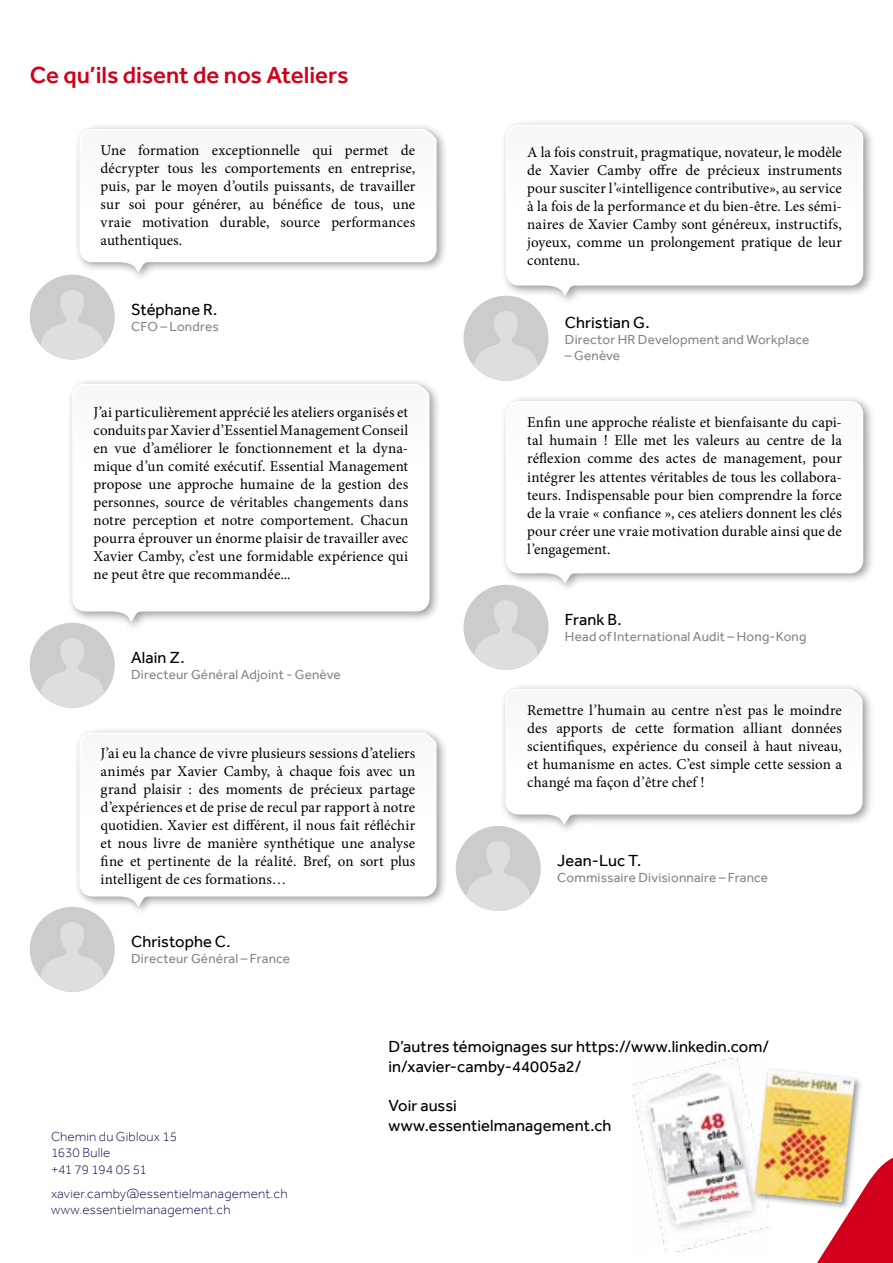
<style>
.page{position:relative;width:893px;height:1263px;background:#fff}
.page>*{position:absolute;margin:0;border:0;box-sizing:border-box;transform-origin:0 0}
.t1{font:500 24px "Effra";color:#d2001a}
.t2{font:16.5px/19.8px "Effra";letter-spacing:.005em;color:#000}
.t3{font:15px/18px "Minion Pro";color:#000;text-align:justify}
.t4{font:13.5px "Effra";letter-spacing:.015em;color:#868786}
.t5{font:300 13.5px/16.2px "Effra";letter-spacing:.01em;color:#1c0c50}
</style>
<div class="page">
<svg style="left:817px;top:1157px;width:76px;height:106px"></svg>
<img style="left:632px;top:1057px;width:138px;height:195px">
<div style="left:753px;top:1067px;width:111px;height:143px;background:#000;opacity:.4"></div>
<img style="left:755px;top:1069px;width:100px;height:133px">
<div style="left:463px;top:296px;width:86px;height:85px;background:#ccc;border-radius:50%"></div>
<svg style="left:474px;top:311px;width:64px;height:70px"></svg>
<div style="left:30px;top:275px;width:85px;height:85px;background:#ccc;border-radius:50%"></div>
<svg style="left:40px;top:290px;width:64px;height:70px"></svg>
<div style="left:30px;top:907px;width:85px;height:85px;background:#ccc;border-radius:50%"></div>
<svg style="left:40px;top:922px;width:64px;height:70px"></svg>
<div style="left:456px;top:826px;width:85px;height:85px;background:#ccc;border-radius:50%"></div>
<svg style="left:476px;top:841px;width:54px;height:70px"></svg>
<div style="left:30px;top:623px;width:85px;height:85px;background:#ccc;border-radius:50%"></div>
<svg style="left:40px;top:638px;width:64px;height:70px"></svg>
<div style="left:463px;top:585px;width:86px;height:85px;background:#ccc;border-radius:50%"></div>
<svg style="left:474px;top:600px;width:64px;height:70px"></svg>
<div style="left:501px;top:396px;width:374px;height:198px;background:#000;opacity:.4"></div>
<svg style="left:505px;top:400px;width:359px;height:185px"></svg>
<div style="left:74px;top:124px;width:374px;height:159px;background:#000;opacity:.4"></div>
<svg style="left:79px;top:128px;width:369px;height:146px"></svg>
<div style="left:74px;top:727px;width:374px;height:189px;background:#000;opacity:.4"></div>
<svg style="left:79px;top:732px;width:397px;height:176px"></svg>
<div style="left:500px;top:684px;width:374px;height:151px;background:#000;opacity:.4"></div>
<svg style="left:505px;top:688px;width:369px;height:138px"></svg>
<div style="left:67px;top:379px;width:374px;height:253px;background:#000;opacity:.4"></div>
<svg style="left:72px;top:383px;width:397px;height:240px"></svg>
<div style="left:501px;top:120px;width:374px;height:186px;background:#000;opacity:.4"></div>
<svg style="left:505px;top:124px;width:370px;height:173px"></svg>
<h1 class="t1" style="left:30px;top:61px;width:320px">Ce qu’ils disent de nos Ateliers</h1>
<p class="t3" style="left:101px;top:141px;width:316px">Une formation exceptionnelle qui permet de décrypter tous les comportements en entreprise, puis, par le moyen d’outils puissants, de travailler sur soi pour générer, au bénéfice de tous, une vraie motivation durable, source performances authentiques.</p>
<p class="t2" style="left:131px;top:299px;width:88px">Stéphane R.</p>
<p class="t4" style="left:131px;top:318px;width:89px">CFO – Londres</p>
<p class="t3" style="left:94px;top:403px;width:316px">J’ai particulièrement apprécié les ateliers organisés et conduits par Xavier d’Essentiel Management Conseil en vue d’améliorer le fonctionnement et la dyna&shy;mique d’un comité exécutif. Essential Management propose une approche humaine de la gestion des personnes, source de véritables changements dans notre perception et notre comportement. Chacun pourra éprouver un énorme plaisir de travailler avec Xavier Camby, c’est une formidable expérience qui ne peut être que recommandée...</p>
<p class="t2" style="left:131px;top:647px;width:55px">Alain Z.</p>
<p class="t4" style="left:131px;top:666px;width:211px">Directeur Général Adjoint - Genève</p>
<p class="t3" style="left:101px;top:745px;width:316px">J’ai eu la chance de vivre plusieurs sessions d’ateliers animés par Xavier Camby, à chaque fois avec un grand plaisir : des moments de précieux partage d’expériences et de prise de recul par rapport à notre quotidien. Xavier est différent, il nous fait réfléchir et nous livre de manière synthétique une analyse fine et pertinente de la réalité. Bref, on sort plus intelligent de ces formations…</p>
<p class="t2" style="left:131px;top:931px;width:101px">Christophe C.</p>
<p class="t4" style="left:131px;top:950px;width:160px">Directeur Général – France</p>
<p class="t3" style="left:527px;top:144px;width:316px">A la fois construit, pragmatique, novateur, le modèle de Xavier Camby offre de précieux instruments pour susciter l’«intelligence contributive», au service à la fois de la performance et du bien-être. Les sémi&shy;naires de Xavier Camby sont généreux, instructifs, joyeux, comme un prolongement pratique de leur contenu.</p>
<p class="t2" style="left:565px;top:312px;width:86px">Christian G.</p>
<p class="t4" style="left:565px;top:331px;width:246px">Director HR Development and Workplace</p>
<p class="t4" style="left:565px;top:347px;width:57px">– Genève</p>
<p class="t3" style="left:527px;top:414px;width:316px">Enfin une approche réaliste et bienfaisante du capi&shy;tal humain ! Elle met les valeurs au centre de la réflexion comme des actes de management, pour intégrer les attentes véritables de tous les collabora&shy;teurs. Indispensable pour bien comprendre la force de la vraie « confiance », ces ateliers donnent les clés pour créer une vraie motivation durable ainsi que de l’engagement.</p>
<p class="t2" style="left:565px;top:609px;width:58px">Frank B.</p>
<p class="t4" style="left:565px;top:628px;width:243px">Head of International Audit – Hong-Kong</p>
<p class="t3" style="left:527px;top:701px;width:316px">Remettre l’humain au centre n’est pas le moindre des apports de cette formation alliant données scientifiques, expérience du conseil à haut niveau, et humanisme en actes. C’est simple cette session a changé ma façon d’être chef !</p>
<p class="t2" style="left:557px;top:850px;width:86px">Jean-Luc T.</p>
<p class="t4" style="left:557px;top:870px;width:212px">Commissaire Divisionnaire – France</p>
<p class="t5" style="left:51px;top:1128px;width:128px">Chemin du Gibloux 15<br>1630 Bulle<br>+41 79 194 05 51</p>
<p class="t5" style="left:51px;top:1185px;width:238px">xavier.camby@essentielmanagement.ch www.essentielmanagement.ch</p>
<p class="t2" style="left:388px;top:1036px;width:382px">D’autres témoignages sur https://www.linkedin.com/ in/xavier-camby-44005a2/</p>
<p class="t2" style="left:388px;top:1096px;width:225px">Voir aussi www.essentielmanagement.ch</p>
</div>
